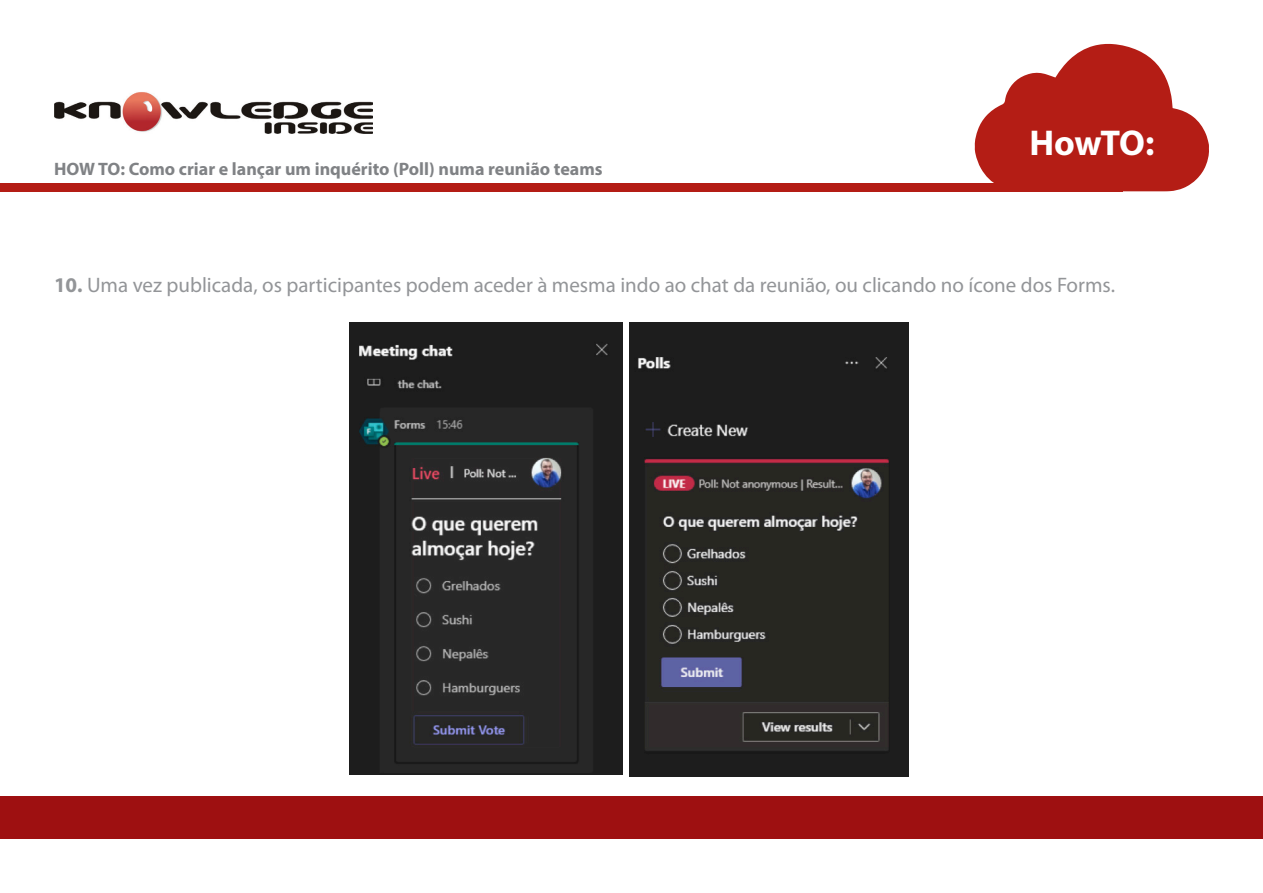
<style>
.page{position:relative;width:1263px;height:893px;background:#fff}
.page>*{position:absolute;margin:0;border:0;box-sizing:border-box;transform-origin:0 0}
.t1{font:700 36px "Myriad Pro";letter-spacing:-.02em;color:#fff}
.t2{font:21px "Myriad Pro";color:#939598}
.t3{font:700 18px "Myriad Pro";color:#808285}
.s1{font-weight:700}
</style>
<div class="page">
<div style="left:0;top:796px;width:1263px;height:43px;background:#9e1011"></div>
<div style="left:0;top:183px;width:1123px;height:8px;background:#b41d15"></div>
<svg style="left:975px;top:44px;width:234px;height:147px"></svg>
<img style="left:54px;top:92px;width:319px;height:42px">
<img style="left:630px;top:323px;width:279px;height:453px">
<img style="left:349px;top:323px;width:273px;height:452px">
<p class="t3" style="left:54px;top:157px;width:550px">HOW TO: Como criar e lançar um inquérito (Poll) numa reunião teams</p>
<h1 class="t1" style="left:1029px;top:119px;width:126px">HowTO:</h1>
<p class="t2" style="left:54px;top:272px;width:1062px"><span class="s1">10.</span> Uma vez publicada, os participantes podem aceder à mesma indo ao chat da reunião, ou clicando no ícone dos Forms.</p>
</div>
